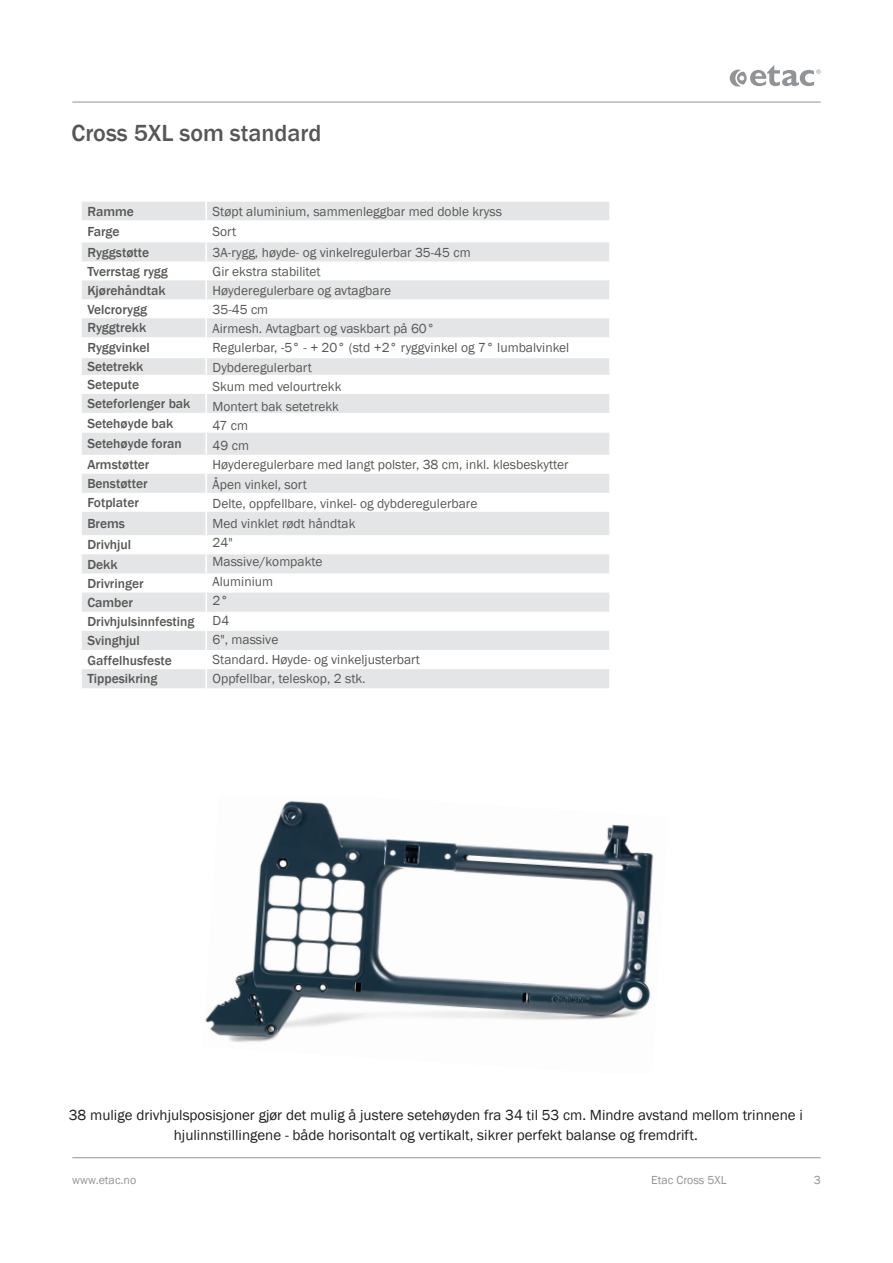
<style>
.page{position:relative;width:893px;height:1263px;background:#fff}
.page>*{position:absolute;margin:0;border:0;box-sizing:border-box;transform-origin:0 0}
._4__Header_-_Basic_b{font:500 24px "Franklin Gothic";color:#575756}
._5__Body_-_Features{font:15px/19.5px "Franklin Gothic";color:#1d1d1b;text-align:center}
._6__Body_-_Facts{font:13.5px/19.5px "Franklin Gothic";color:#575756}
._6__Body_-_Facts-2{font:500 13.5px "Franklin Gothic";color:#575756}
.t1{font:12px "Franklin Gothic";color:#919496}
</style>
<div class="page">
<hr style="left:72px;top:102px;width:749px;height:1px;background:#919496">
<hr style="left:72px;top:1157px;width:749px;height:1px;background:#919496">
<svg style="left:730px;top:65px;width:91px;height:22px"></svg>
<img style="left:205px;top:800px;width:449px;height:242px">
<svg style="left:82px;top:202px;width:527px;height:486px;fill:#e7e8e9"></svg>
<svg style="left:205px;top:202px;width:2px;height:18px"></svg>
<hr style="left:205px;top:220px;width:2px;height:22px;background:#fff">
<svg style="left:205px;top:242px;width:2px;height:95px"></svg>
<hr style="left:205px;top:337px;width:2px;height:21px;background:#fff">
<svg style="left:205px;top:358px;width:2px;height:55px"></svg>
<hr style="left:205px;top:413px;width:2px;height:20px;background:#fff">
<hr style="left:205px;top:433px;width:2px;height:22px;background:#fff">
<svg style="left:205px;top:455px;width:2px;height:57px"></svg>
<hr style="left:205px;top:512px;width:2px;height:23px;background:#fff">
<svg style="left:205px;top:535px;width:2px;height:38px"></svg>
<hr style="left:205px;top:573px;width:2px;height:20px;background:#fff">
<svg style="left:205px;top:593px;width:2px;height:95px"></svg>
<p class="_4__Header_-_Basic_b" style="left:72px;top:118px;width:251px">Cross 5XL som standard</p>
<p class="_6__Body_-_Facts-2" style="left:87px;top:203px;width:48px">Ramme</p>
<p class="_6__Body_-_Facts" style="left:213px;top:202px;width:291px">Støpt aluminium, sammenleggbar med doble kryss</p>
<p class="_6__Body_-_Facts-2" style="left:87px;top:223px;width:34px">Farge</p>
<p class="_6__Body_-_Facts" style="left:213px;top:222px;width:25px">Sort</p>
<p class="_6__Body_-_Facts-2" style="left:87px;top:244px;width:63px">Ryggstøtte</p>
<p class="_6__Body_-_Facts" style="left:213px;top:243px;width:260px">3A-rygg, høyde- og vinkelregulerbar 35-45 cm</p>
<p class="_6__Body_-_Facts-2" style="left:87px;top:263px;width:82px">Tverrstag rygg</p>
<p class="_6__Body_-_Facts" style="left:213px;top:262px;width:109px">Gir ekstra stabilitet</p>
<p class="_6__Body_-_Facts-2" style="left:87px;top:282px;width:80px">Kjørehåndtak</p>
<p class="_6__Body_-_Facts" style="left:213px;top:281px;width:180px">Høyderegulerbare og avtagbare</p>
<p class="_6__Body_-_Facts-2" style="left:87px;top:301px;width:61px">Velcrorygg</p>
<p class="_6__Body_-_Facts-2" style="left:87px;top:320px;width:60px">Ryggtrekk</p>
<p class="_6__Body_-_Facts-2" style="left:87px;top:340px;width:64px">Ryggvinkel</p>
<p class="_6__Body_-_Facts-2" style="left:87px;top:358px;width:58px">Setetrekk</p>
<p class="_6__Body_-_Facts-2" style="left:87px;top:376px;width:53px">Setepute</p>
<p class="_6__Body_-_Facts-2" style="left:87px;top:395px;width:105px">Seteforlenger bak</p>
<p class="_6__Body_-_Facts-2" style="left:87px;top:415px;width:87px">Setehøyde bak</p>
<p class="_6__Body_-_Facts-2" style="left:87px;top:436px;width:96px">Setehøyde foran</p>
<p class="_6__Body_-_Facts-2" style="left:87px;top:456px;width:64px">Armstøtter</p>
<p class="_6__Body_-_Facts-2" style="left:87px;top:475px;width:62px">Benstøtter</p>
<p class="_6__Body_-_Facts-2" style="left:87px;top:494px;width:53px">Fotplater</p>
<p class="_6__Body_-_Facts-2" style="left:87px;top:515px;width:39px">Brems</p>
<p class="_6__Body_-_Facts-2" style="left:87px;top:537px;width:45px">Drivhjul</p>
<p class="_6__Body_-_Facts-2" style="left:87px;top:556px;width:32px">Dekk</p>
<p class="_6__Body_-_Facts-2" style="left:87px;top:575px;width:58px">Drivringer</p>
<p class="_6__Body_-_Facts-2" style="left:87px;top:594px;width:47px">Camber</p>
<p class="_6__Body_-_Facts-2" style="left:87px;top:613px;width:109px">Drivhjulsinnfesting</p>
<p class="_6__Body_-_Facts-2" style="left:87px;top:632px;width:54px">Svinghjul</p>
<p class="_6__Body_-_Facts-2" style="left:87px;top:652px;width:86px">Gaffelhusfeste</p>
<p class="_6__Body_-_Facts-2" style="left:87px;top:670px;width:72px">Tippesikring</p>
<p class="_6__Body_-_Facts" style="left:213px;top:300px;width:358px">35-45 cm<br>Airmesh. Avtagbart og vaskbart på 60°<br>Regulerbar, -5° - + 20° (std +2° ryggvinkel og 7° lumbalvinkel<br>Dybderegulerbart<br>Skum med velourtrekk<br>Montert bak setetrekk<br>47 cm<br>49 cm<br>Høyderegulerbare med langt polster, 38 cm, inkl. klesbeskytter<br>Åpen vinkel, sort<br>Delte, oppfellbare, vinkel- og dybderegulerbare<br>Med vinklet rødt håndtak<br>24"<br>Massive/kompakte<br>Aluminium<br>2°<br>D4<br>6", massive<br>Standard. Høyde- og vinkeljusterbart<br>Oppfellbar, teleskop, 2 stk.</p>
<p class="_5__Body_-_Features" style="left:69px;top:1106px;width:735px">38 mulige drivhjulsposisjoner gjør det mulig å justere setehøyden fra 34 til 53 cm. Mindre avstand mellom trinnene i hjulinnstillingene - både horisontalt og vertikalt, sikrer perfekt balanse og fremdrift.</p>
<p class="t1" style="left:72px;top:1173px;width:66px">www.etac.no</p>
<p class="t1" style="left:651px;top:1173px;width:77px">Etac Cross 5XL</p>
<p class="t1" style="left:814px;top:1173px;width:9px">3</p>
</div>
